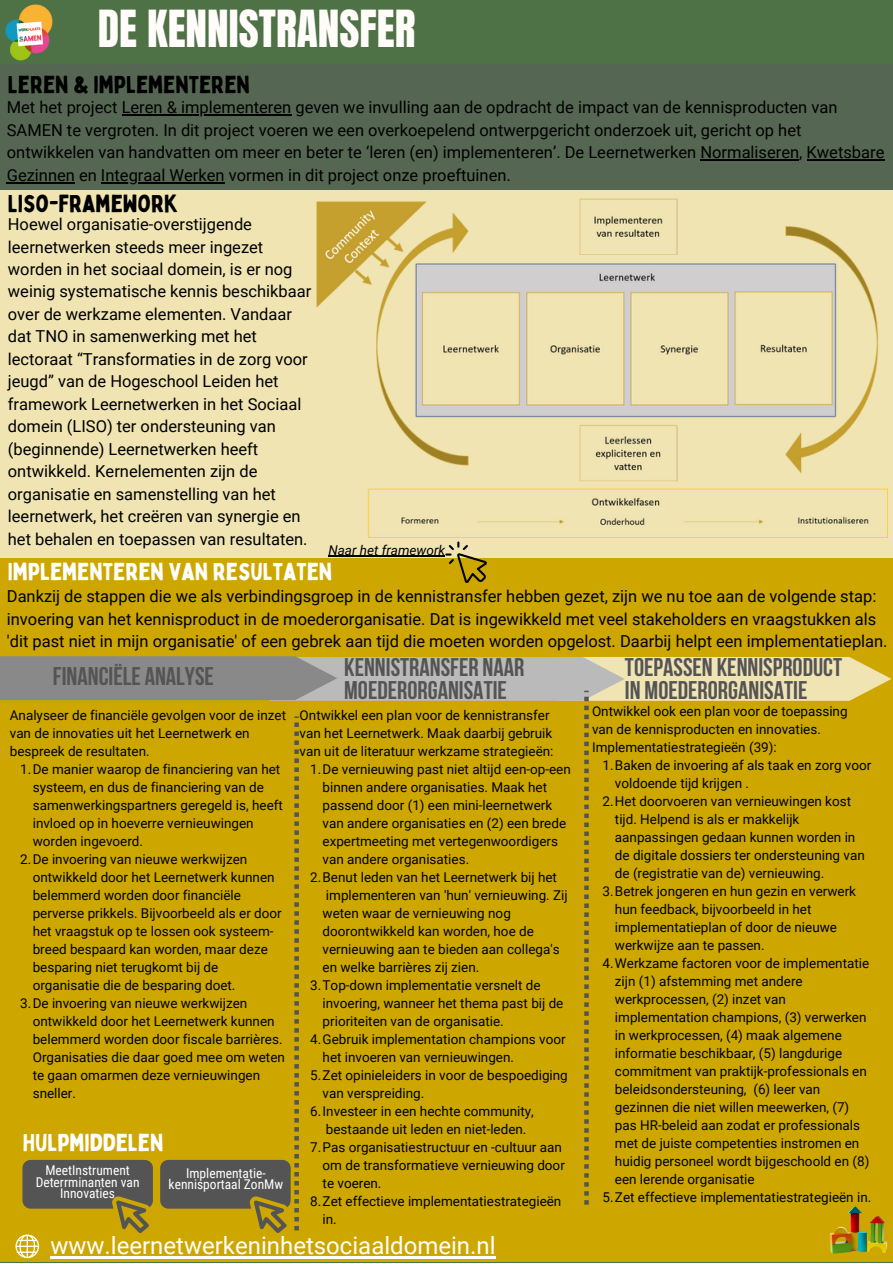
<style>
.page{position:relative;width:893px;height:1264px;background:#fff}
.page>*{position:absolute;margin:0;border:0;box-sizing:border-box;transform-origin:0 0}
.t1{font:43.5px "Anton";color:#fffcfa}
.t2{font:700 25.5px/22.5px "Bebas Neue";color:#545454}
.t3{font:24px "Bobby Jones";color:#fff}
.t4{font:24px "Roboto";color:#fff}
.t5{font:24px "Bobby Jones";color:#000}
.t6{font:16.5px/22.5px "Roboto";color:#000}
.t7{font:13.5px/18px "Roboto";color:#000}
.t8{font:13.5px/11.2px "Roboto Condensed";color:#fff;text-align:center}
.t9{font:italic 13.5px "Roboto";color:#000}
</style>
<div class="page">
<div style="left:0;top:0;width:892px;height:1262px;background:#4e7246"></div>
<div style="left:0;top:558px;width:892px;height:703px;background:#cda700"></div>
<img style="left:3px;top:4px;width:52px;height:61px">
<div style="left:0;top:65px;width:892px;height:130px;background:#556752"></div>
<div style="left:0;top:190px;width:892px;height:368px;background:#f0e4b3"></div>
<img style="left:316px;top:198px;width:571px;height:339px">
<svg style="left:445px;top:541px;width:42px;height:42px"></svg>
<img style="left:829px;top:1261px;width:58px;height:1px">
<hr style="left:122px;top:114px;width:169px;height:2px;background:#000">
<hr style="left:700px;top:159px;width:99px;height:2px;background:#000">
<hr style="left:806px;top:159px;width:78px;height:2px;background:#000">
<hr style="left:7px;top:182px;width:68px;height:1px;background:#000">
<hr style="left:101px;top:182px;width:123px;height:1px;background:#000">
<hr style="left:328px;top:556px;width:117px;height:1px;background:#000">
<svg style="left:0;top:656px;width:891px;height:602px"></svg>
<hr style="left:51px;top:1256px;width:444px;height:2px;background:#fff">
<h1 class="t1" style="left:98px;top:-3px;width:319px">DE KENNISTRANSFER</h1>
<h3 class="t5" style="left:8px;top:69px;width:243px">LEREN &amp; IMPLEMENTEREN</h3>
<p class="t6" style="left:7px;top:96px;width:879px">Met het project Leren &amp; implementeren geven we invulling aan de opdracht de impact van de kennisproducten van SAMEN te vergroten. In dit project voeren we een overkoepelend ontwerpgericht onderzoek uit, gericht op het ontwikkelen van handvatten om meer en beter te ‘leren (en) implementeren’. De Leernetwerken Normaliseren, Kwetsbare Gezinnen en Integraal Werken vormen in dit project onze proeftuinen.</p>
<h3 class="t5" style="left:8px;top:189px;width:172px">LISO-FRAMEWORK</h3>
<p class="t6" style="left:8px;top:213px;width:305px">Hoewel organisatie-overstijgende leernetwerken steeds meer ingezet worden in het sociaal domein, is er nog weinig systematische kennis beschikbaar over de werkzame elementen. Vandaar dat TNO in samenwerking met het lectoraat “Transformaties in de zorg voor jeugd” van de Hogeschool Leiden het framework Leernetwerken in het Sociaal domein (LISO) ter ondersteuning van (beginnende) Leernetwerken heeft ontwikkeld. Kernelementen zijn de organisatie en samenstelling van het leernetwerk, het creëren van synergie en het behalen en toepassen van resultaten.</p>
<p class="t9" style="left:328px;top:542px;width:118px">Naar het framework</p>
<h3 class="t3" style="left:8px;top:557px;width:326px">IMPLEMENTEREN VAN RESULTATEN</h3>
<p class="t6" style="left:7px;top:585px;width:882px">Dankzij de stappen die we als verbindingsgroep in de kennistransfer hebben gezet, zijn we nu toe aan de volgende stap: invoering van het kennisproduct in de moederorganisatie. Dat is ingewikkeld met veel stakeholders en vraagstukken als 'dit past niet in mijn organisatie' of een gebrek aan tijd die moeten worden opgelost. Daarbij helpt een implementatieplan.</p>
<h2 class="t2" style="left:53px;top:667px;width:162px">FINANCIËLE ANALYSE</h2>
<p class="t7" style="left:10px;top:706px;width:278px">Analyseer de financiële gevolgen voor de inzet van de innovaties uit het Leernetwerk en bespreek de resultaten.</p>
<p class="t7" style="left:20px;top:760px;width:261px">1.De manier waarop de financiering van het</p>
<p class="t7" style="left:33px;top:778px;width:233px">systeem, en dus de financiering van de</p>
<p class="t7" style="left:33px;top:796px;width:252px">samenwerkingspartners geregeld is, heeft</p>
<p class="t7" style="left:33px;top:814px;width:222px">invloed op in hoeverre vernieuwingen</p>
<p class="t7" style="left:33px;top:832px;width:112px">worden ingevoerd.</p>
<p class="t7" style="left:20px;top:850px;width:228px">2.De invoering van nieuwe werkwijzen</p>
<p class="t7" style="left:33px;top:868px;width:243px">ontwikkeld door het Leernetwerk kunnen</p>
<p class="t7" style="left:33px;top:886px;width:210px">belemmerd worden door financiële</p>
<p class="t7" style="left:33px;top:904px;width:250px">perverse prikkels. Bijvoorbeeld als er door</p>
<p class="t7" style="left:33px;top:922px;width:242px">het vraagstuk op te lossen ook systeem-</p>
<p class="t7" style="left:33px;top:940px;width:236px">breed bespaard kan worden, maar deze</p>
<p class="t7" style="left:33px;top:958px;width:187px">besparing niet terugkomt bij de</p>
<p class="t7" style="left:33px;top:976px;width:204px">organisatie die de besparing doet.</p>
<p class="t7" style="left:20px;top:994px;width:228px">3.De invoering van nieuwe werkwijzen</p>
<p class="t7" style="left:33px;top:1012px;width:243px">ontwikkeld door het Leernetwerk kunnen</p>
<p class="t7" style="left:33px;top:1029px;width:251px">belemmerd worden door fiscale barrières.</p>
<p class="t7" style="left:33px;top:1047px;width:254px">Organisaties die daar goed mee om weten</p>
<p class="t7" style="left:33px;top:1065px;width:229px">te gaan omarmen deze vernieuwingen</p>
<p class="t7" style="left:33px;top:1083px;width:45px">sneller.</p>
<h3 class="t3" style="left:23px;top:1127px;width:142px">HULPMIDDELEN</h3>
<p class="t8" style="left:36px;top:1165px;width:105px">MeetInstrument<br>Deterrminanten van<br>Innovaties</p>
<p class="t8" style="left:169px;top:1167px;width:116px">Implementatie&shy;kennisportaal ZonMw</p>
<h2 class="t2" style="left:344px;top:658px;width:182px">KENNISTRANSFER NAAR<br>MOEDERORGANISATIE</h2>
<h2 class="t2" style="left:625px;top:658px;width:219px">TOEPASSEN KENNISPRODUCT<br>IN MOEDERORGANISATIE</h2>
<p class="t7" style="left:299px;top:706px;width:255px">Ontwikkel een plan voor de kennistransfer van het Leernetwerk. Maak daarbij gebruik van uit de literatuur werkzame strategieën:</p>
<p class="t7" style="left:310px;top:760px;width:262px">1.De vernieuwing past niet altijd een-op-een</p>
<p class="t7" style="left:322px;top:778px;width:226px">binnen andere organisaties. Maak het</p>
<p class="t7" style="left:322px;top:796px;width:231px">passend door (1) een mini-leernetwerk</p>
<p class="t7" style="left:322px;top:814px;width:245px">van andere organisaties en (2) een brede</p>
<p class="t7" style="left:322px;top:832px;width:237px">expertmeeting met vertegenwoordigers</p>
<p class="t7" style="left:322px;top:850px;width:148px">van andere organisaties.</p>
<p class="t7" style="left:310px;top:868px;width:248px">2.Benut leden van het Leernetwerk bij het</p>
<p class="t7" style="left:326px;top:886px;width:243px">implementeren van 'hun' vernieuwing. Zij</p>
<p class="t7" style="left:322px;top:904px;width:190px">weten waar de vernieuwing nog</p>
<p class="t7" style="left:322px;top:922px;width:213px">doorontwikkeld kan worden, hoe de</p>
<p class="t7" style="left:322px;top:940px;width:238px">vernieuwing aan te bieden aan collega's</p>
<p class="t7" style="left:322px;top:958px;width:158px">en welke barrières zij zien.</p>
<p class="t7" style="left:310px;top:976px;width:232px">3.Top-down implementatie versnelt de</p>
<p class="t7" style="left:322px;top:994px;width:242px">invoering, wanneer het thema past bij de</p>
<p class="t7" style="left:322px;top:1012px;width:183px">prioriteiten van de organisatie.</p>
<p class="t7" style="left:310px;top:1029px;width:257px">4.Gebruik implementation champions voor</p>
<p class="t7" style="left:322px;top:1047px;width:193px">het invoeren van vernieuwingen.</p>
<p class="t7" style="left:310px;top:1065px;width:259px">5.Zet opinieleiders in voor de bespoediging</p>
<p class="t7" style="left:322px;top:1083px;width:103px">van verspreiding.</p>
<p class="t7" style="left:310px;top:1101px;width:225px">6.Investeer in een hechte community,</p>
<p class="t7" style="left:326px;top:1119px;width:202px">bestaande uit leden en niet-leden.</p>
<p class="t7" style="left:310px;top:1137px;width:253px">7.Pas organisatiestructuur en -cultuur aan</p>
<p class="t7" style="left:322px;top:1155px;width:244px">om de transformatieve vernieuwing door</p>
<p class="t7" style="left:322px;top:1173px;width:60px">te voeren.</p>
<p class="t7" style="left:310px;top:1191px;width:253px">8.Zet effectieve implementatiestrategieën</p>
<p class="t7" style="left:322px;top:1209px;width:16px">in.</p>
<p class="t7" style="left:592px;top:702px;width:257px">Ontwikkel ook een plan voor de toepassing van de kennisproducten en innovaties.<br>Implementatiestrategieën (39):</p>
<p class="t7" style="left:602px;top:756px;width:270px">1.Baken de invoering af als taak en zorg voor</p>
<p class="t7" style="left:615px;top:774px;width:136px">voldoende tijd krijgen .</p>
<p class="t7" style="left:602px;top:792px;width:250px">2.Het doorvoeren van vernieuwingen kost</p>
<p class="t7" style="left:615px;top:810px;width:186px">tijd. Helpend is als er makkelijk</p>
<p class="t7" style="left:615px;top:828px;width:242px">aanpassingen gedaan kunnen worden in</p>
<p class="t7" style="left:615px;top:846px;width:251px">de digitale dossiers ter ondersteuning van</p>
<p class="t7" style="left:615px;top:864px;width:211px">de (registratie van de) vernieuwing.</p>
<p class="t7" style="left:602px;top:882px;width:255px">3.Betrek jongeren en hun gezin en verwerk</p>
<p class="t7" style="left:615px;top:900px;width:198px">hun feedback, bijvoorbeeld in het</p>
<p class="t7" style="left:615px;top:918px;width:224px">implementatieplan of door de nieuwe</p>
<p class="t7" style="left:615px;top:936px;width:151px">werkwijze aan te passen.</p>
<p class="t7" style="left:602px;top:954px;width:268px">4.Werkzame factoren voor de implementatie</p>
<p class="t7" style="left:615px;top:972px;width:189px">zijn (1) afstemming met andere</p>
<p class="t7" style="left:615px;top:990px;width:172px">werkprocessen, (2) inzet van</p>
<p class="t7" style="left:615px;top:1008px;width:253px">implementation champions, (3) verwerken</p>
<p class="t7" style="left:615px;top:1026px;width:228px">in werkprocessen, (4) maak algemene</p>
<p class="t7" style="left:615px;top:1044px;width:229px">informatie beschikbaar, (5) langdurige</p>
<p class="t7" style="left:615px;top:1062px;width:253px">commitment van praktijk-professionals en</p>
<p class="t7" style="left:615px;top:1080px;width:207px">beleidsondersteuning, (6) leer van</p>
<p class="t7" style="left:615px;top:1098px;width:236px">gezinnen die niet willen meewerken, (7)</p>
<p class="t7" style="left:615px;top:1116px;width:246px">pas HR-beleid aan zodat er professionals</p>
<p class="t7" style="left:615px;top:1134px;width:246px">met de juiste competenties instromen en</p>
<p class="t7" style="left:615px;top:1152px;width:256px">huidig personeel wordt bijgeschoold en (8)</p>
<p class="t7" style="left:615px;top:1170px;width:141px">een lerende organisatie</p>
<p class="t7" style="left:602px;top:1188px;width:270px">5.Zet effectieve implementatiestrategieën in.</p>
<h3 class="t4" style="left:51px;top:1231px;width:446px">www.leernetwerkeninhetsociaaldomein.nl</h3>
</div>
